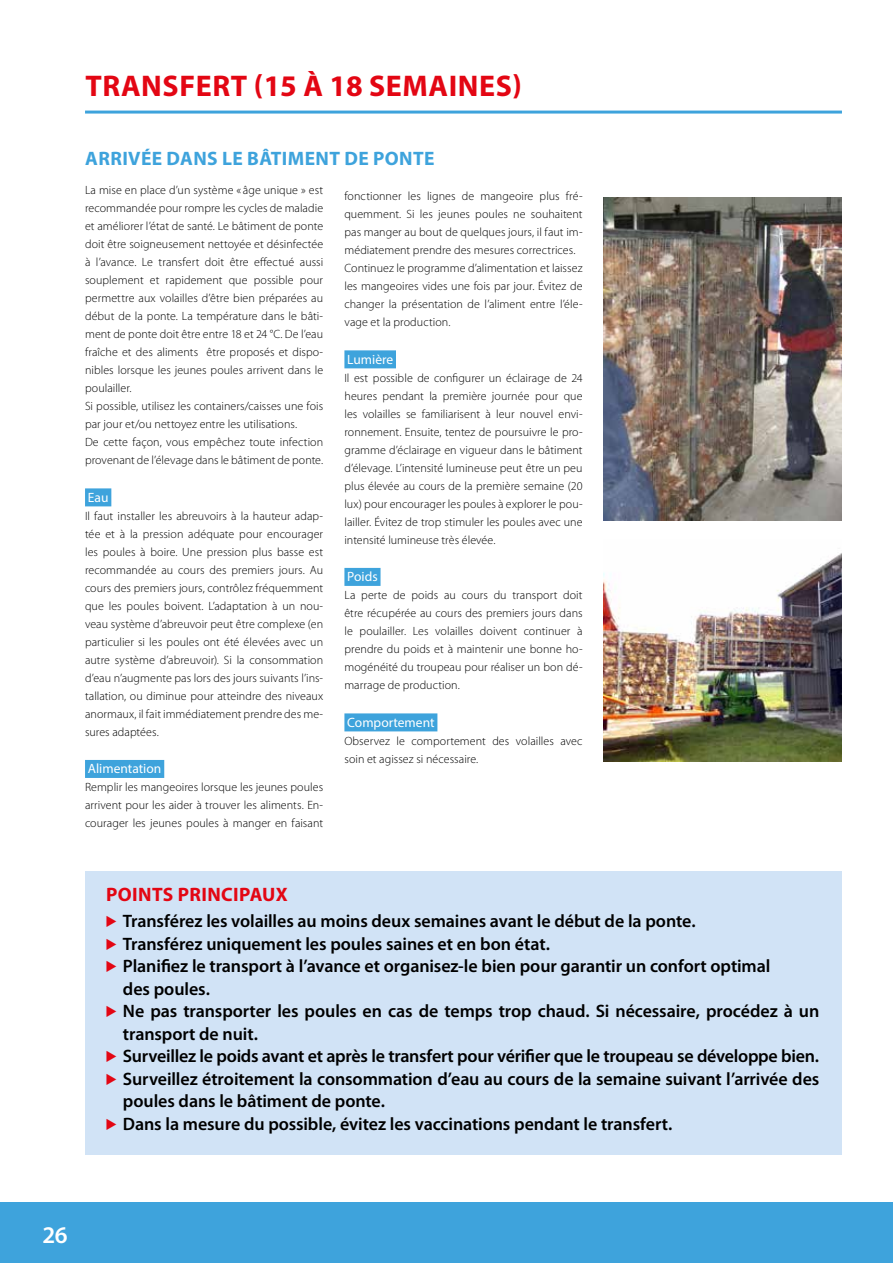
<style>
.page{position:relative;width:893px;height:1263px;background:#fff}
.page>*{position:absolute;margin:0;border:0;box-sizing:border-box;transform-origin:0 0}
.t1{font:700 30px "Myriad Pro";letter-spacing:.02em;color:#e30613}
.t2{font:600 24px "Myriad Pro";color:#fff}
.t3{font:700 19.5px "Myriad Pro";letter-spacing:.02em;color:#3ea3dc}
.t4{font:700 19.5px "Myriad Pro";letter-spacing:.02em;color:#e30613}
.t5{font:600 18px/22.5px "Myriad Pro";letter-spacing:-.005em;color:#000}
.t6{font:13.5px "Myriad Pro";color:#fff}
.t7{font:300 12px/18px "Myriad Pro";letter-spacing:.005em;color:#000;text-align:justify}
.s1{color:#e30613}
</style>
<div class="page">
<div style="left:0;top:1203px;width:893px;height:60px;background:#3ea3dc"></div>
<hr style="left:85px;top:111px;width:757px;height:3px;background:#3ea3dc">
<div style="left:85px;top:488px;width:26px;height:18px;background:#3ea3dc"></div>
<div style="left:85px;top:760px;width:79px;height:18px;background:#3ea3dc"></div>
<div style="left:85px;top:871px;width:757px;height:284px;background:#d1e3f6"></div>
<div style="left:344px;top:350px;width:52px;height:18px;background:#3ea3dc"></div>
<div style="left:344px;top:568px;width:37px;height:18px;background:#3ea3dc"></div>
<div style="left:344px;top:713px;width:93px;height:18px;background:#3ea3dc"></div>
<img style="left:604px;top:198px;width:238px;height:322px">
<img style="left:604px;top:553px;width:238px;height:208px">
<h1 class="t1" style="left:85px;top:69px;width:438px">TRANSFERT (15 À 18 SEMAINES)</h1>
<h3 class="t3" style="left:85px;top:147px;width:351px">ARRIVÉE DANS LE BÂTIMENT DE PONTE</h3>
<p class="t7" style="left:85px;top:181px;width:240px;text-align:left">La mise en place d’un système « âge unique » est recommandée pour rompre les cycles de maladie et améliorer l’état de santé. Le bâtiment de ponte doit être soigneusement nettoyée et désinfectée à l’avance. Le transfert doit être effectué aussi souplement et rapidement que possible pour permettre aux volailles d’être bien préparées au début de la ponte. La température dans le bâti&shy;ment de ponte doit être entre 18 et 24 °C. De l’eau fraîche et des aliments être proposés et dispo&shy;nibles lorsque les jeunes poules arrivent dans le poulailler.<br>Si possible, utilisez les containers/caisses une fois par jour et/ou nettoyez entre les utilisations.<br>De cette façon, vous empêchez toute infection provenant de l’élevage dans le bâtiment de ponte.</p>
<p class="t6" style="left:88px;top:489px;width:22px">Eau</p>
<p class="t7" style="left:85px;top:507px;width:240px">Il faut installer les abreuvoirs à la hauteur adap&shy;tée et à la pression adéquate pour encourager les poules à boire. Une pression plus basse est recommandée au cours des premiers jours. Au cours des premiers jours, contrôlez fréquemment que les poules boivent. L’adaptation à un nou&shy;veau système d’abreuvoir peut être complexe (en particulier si les poules ont été élevées avec un autre système d’abreuvoir). Si la consommation d’eau n’augmente pas lors des jours suivants l’ins&shy;tallation, ou diminue pour atteindre des niveaux anormaux, il fait immédiatement prendre des me&shy;sures adaptées.</p>
<p class="t6" style="left:88px;top:761px;width:75px">Alimentation</p>
<p class="t7" style="left:85px;top:778px;width:240px">Remplir les mangeoires lorsque les jeunes poules arrivent pour les aider à trouver les aliments. En&shy;courager les jeunes poules à manger en faisant</p>
<p class="t7" style="left:344px;top:187px;width:240px;text-align:left">fonctionner les lignes de mangeoire plus fré&shy;quemment. Si les jeunes poules ne souhaitent pas manger au bout de quelques jours, il faut im&shy;médiatement prendre des mesures correctrices.<br>Continuez le programme d’alimentation et laissez les mangeoires vides une fois par jour. Évitez de changer la présentation de l’aliment entre l’éle&shy;vage et la production.</p>
<p class="t6" style="left:347px;top:351px;width:47px">Lumière</p>
<p class="t7" style="left:344px;top:369px;width:240px">Il est possible de configurer un éclairage de 24 heures pendant la première journée pour que les volailles se familiarisent à leur nouvel envi&shy;ronnement. Ensuite, tentez de poursuivre le pro&shy;gramme d’éclairage en vigueur dans le bâtiment d’élevage. L’intensité lumineuse peut être un peu plus élevée au cours de la première semaine (20 lux) pour encourager les poules à explorer le pou&shy;lailler. Évitez de trop stimuler les poules avec une intensité lumineuse très élevée.</p>
<p class="t6" style="left:347px;top:568px;width:32px">Poids</p>
<p class="t7" style="left:344px;top:586px;width:240px">La perte de poids au cours du transport doit être récupérée au cours des premiers jours dans le poulailler. Les volailles doivent continuer à prendre du poids et à maintenir une bonne ho&shy;mogénéité du troupeau pour réaliser un bon dé&shy;marrage de production.</p>
<p class="t6" style="left:347px;top:714px;width:89px">Comportement</p>
<p class="t7" style="left:344px;top:732px;width:240px">Observez le comportement des volailles avec soin et agissez si nécessaire.</p>
<h3 class="t4" style="left:106px;top:883px;width:183px">POINTS PRINCIPAUX</h3>
<h3 class="t5" style="left:106px;top:910px;width:591px"><span class="s1">•</span> Transférez les volailles au moins deux semaines avant le début de la ponte.</h3>
<h3 class="t5" style="left:106px;top:932px;width:445px"><span class="s1">•</span> Transférez uniquement les poules saines et en bon état.</h3>
<h3 class="t5" style="left:123px;top:955px;width:649px;text-indent:-17px"><span class="s1">•</span> Planifiez le transport à l’avance et organisez-le bien pour garantir un confort optimal des poules.</h3>
<h3 class="t5" style="left:123px;top:1000px;width:698px;text-indent:-17px"><span class="s1">•</span> Ne pas transporter les poules en cas de temps trop chaud. Si nécessaire, procédez à un transport de nuit.</h3>
<h3 class="t5" style="left:106px;top:1045px;width:715px"><span class="s1">•</span> Surveillez le poids avant et après le transfert pour vérifier que le troupeau se développe bien.</h3>
<h3 class="t5" style="left:123px;top:1067px;width:698px;text-indent:-17px"><span class="s1">•</span> Surveillez étroitement la consommation d’eau au cours de la semaine suivant l’arrivée des poules dans le bâtiment de ponte.</h3>
<h3 class="t5" style="left:106px;top:1112px;width:568px"><span class="s1">•</span> Dans la mesure du possible, évitez les vaccinations pendant le transfert.</h3>
<h2 class="t2" style="left:43px;top:1220px;width:27px">26</h2>
</div>
